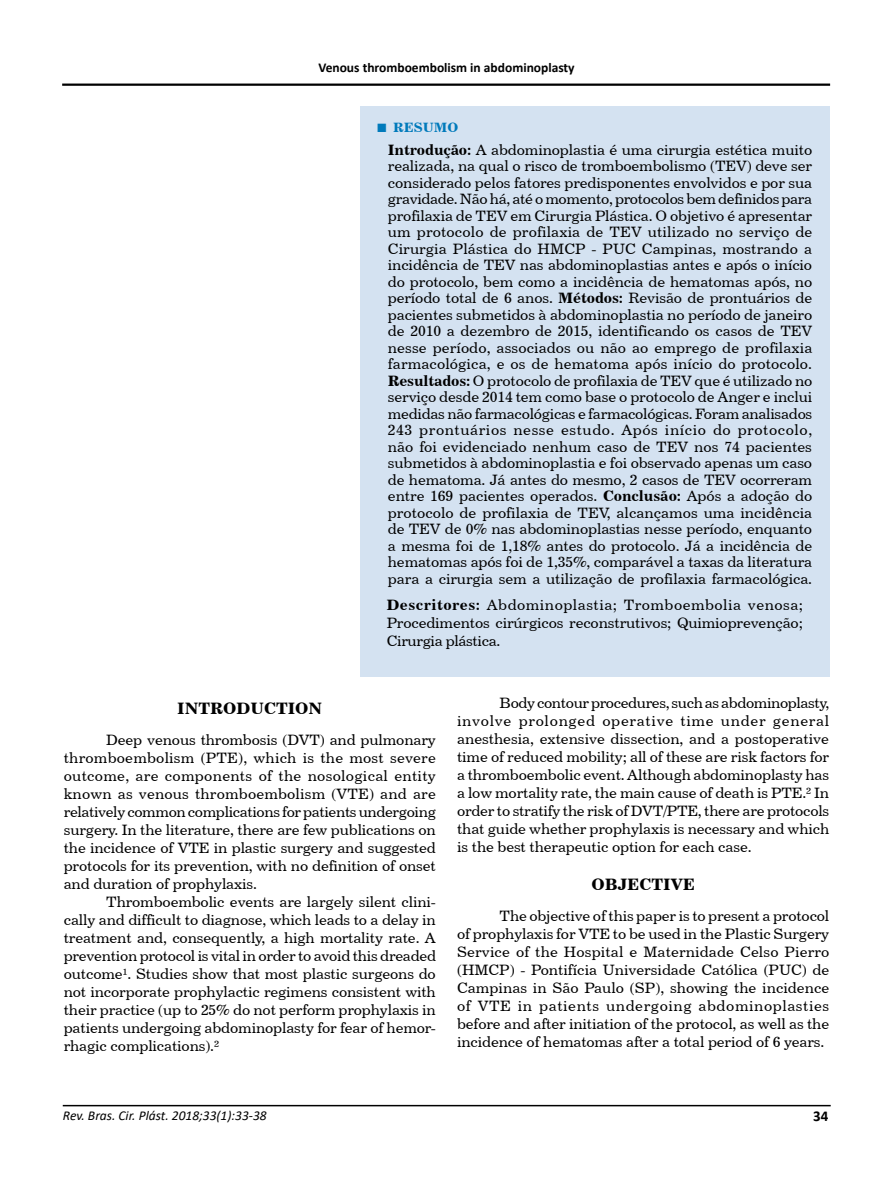
<style>
.page{position:relative;width:893px;height:1191px;background:#fff}
.page>*{position:absolute;margin:0;border:0;box-sizing:border-box;transform-origin:0 0}
.t1{font:16.5px "Century 731 BT Bold A";color:#000}
.t2{font:15px/18px "Century 731 BT Roman A";letter-spacing:-.01em;color:#000;text-align:justify}
.t3{font:700 15px "Calibri";color:#000}
.t4{font:700 13.5px "Calibri";color:#000}
.t5{font:italic 13.5px "Calibri";color:#000}
.t6{font:13.5px "Century 731 BT Bold A";color:#007abb}
.s1{font-family:"Times New Roman";font-weight:700;font-size:18px}
.s2{font-family:"Century 731 BT Bold A"}
</style>
<div class="page">
<hr style="left:63px;top:1104px;width:768px;height:2px;background:#000">
<hr style="left:62px;top:84px;width:768px;height:2px;background:#000">
<div style="left:360px;top:106px;width:470px;height:571px;background:#d4e2f1"></div>
<p class="t4" style="left:318px;top:58px;width:258px">Venous thromboembolism in abdominoplasty</p>
<p class="t6" style="left:377px;top:119px;width:83px"><span class="s1">■</span> RESUMO</p>
<p class="t2" style="left:388px;top:141px;width:426px;line-height:16.5px"><span class="s2">Introdução:</span> A abdominoplastia é uma cirurgia estética muito realizada, na qual o risco de tromboembolismo (TEV) deve ser considerado pelos fatores predisponentes envolvidos e por sua gravidade. Não há, até o momento, protocolos bem definidos para profilaxia de TEV em Cirurgia Plástica. O objetivo é apresentar um protocolo de profilaxia de TEV utilizado no serviço de Cirurgia Plástica do HMCP - PUC Campinas, mostrando a incidência de TEV nas abdominoplastias antes e após o início do protocolo, bem como a incidência de hematomas após, no período total de 6 anos. <span class="s2">Métodos:</span> Revisão de prontuários de pacientes submetidos à abdominoplastia no período de janeiro de 2010 a dezembro de 2015, identificando os casos de TEV nesse período, associados ou não ao emprego de profilaxia farmacológica, e os de hematoma após início do protocolo.<br><span class="s2">Resultados:</span> O protocolo de profilaxia de TEV que é utilizado no serviço desde 2014 tem como base o protocolo de Anger e inclui medidas não farmacológicas e farmacológicas. Foram analisados 243 prontuários nesse estudo. Após início do protocolo, não foi evidenciado nenhum caso de TEV nos 74 pacientes submetidos à abdominoplastia e foi observado apenas um caso de hematoma. Já antes do mesmo, 2 casos de TEV ocorreram entre 169 pacientes operados. <span class="s2">Conclusão:</span> Após a adoção do protocolo de profilaxia de TEV, alcançamos uma incidência de TEV de 0% nas abdominoplastias nesse período, enquanto a mesma foi de 1,18% antes do protocolo. Já a incidência de hematomas após foi de 1,35%, comparável a taxas da literatura para a cirurgia sem a utilização de profilaxia farmacológica.</p>
<p class="t2" style="left:387px;top:595px;width:418px"><span class="s2">Descritores:</span> Abdominoplastia; Tromboembolia venosa; Procedimentos cirúrgicos reconstrutivos; Quimioprevenção; Cirurgia plástica.</p>
<p class="t1" style="left:177px;top:698px;width:147px">INTRODUCTION</p>
<p class="t2" style="left:64px;top:730px;width:374px;text-indent:43px">Deep venous thrombosis (DVT) and pulmonary thromboembolism (PTE), which is the most severe outcome, are components of the nosological entity known as venous thromboembolism (VTE) and are relatively common complications for patients undergoing surgery. In the literature, there are few publications on the incidence of VTE in plastic surgery and suggested protocols for its prevention, with no definition of onset and duration of prophylaxis.</p>
<p class="t2" style="left:64px;top:892px;width:374px;text-indent:43px">Thromboembolic events are largely silent clini&shy;cally and difficult to diagnose, which leads to a delay in treatment and, consequently, a high mortality rate. A prevention protocol is vital in order to avoid this dreaded outcome¹. Studies show that most plastic surgeons do not incorporate prophylactic regimens consistent with their practice (up to 25% do not perform prophylaxis in patients undergoing abdominoplasty for fear of hemor&shy;rhagic complications).²</p>
<p class="t2" style="left:457px;top:693px;width:374px;text-indent:43px">Body contour procedures, such as abdominoplasty, involve prolonged operative time under general anesthesia, extensive dissection, and a postoperative time of reduced mobility; all of these are risk factors for a thromboembolic event. Although abdominoplasty has a low mortality rate, the main cause of death is PTE.² In order to stratify the risk of DVT/PTE, there are protocols that guide whether prophylaxis is necessary and which is the best therapeutic option for each case.</p>
<p class="t1" style="left:591px;top:874px;width:105px">OBJECTIVE</p>
<p class="t2" style="left:457px;top:906px;width:374px;text-indent:43px">The objective of this paper is to present a protocol of prophylaxis for VTE to be used in the Plastic Surgery Service of the Hospital e Maternidade Celso Pierro (HMCP) - Pontifícia Universidade Católica (PUC) de Campinas in São Paulo (SP), showing the incidence of VTE in patients undergoing abdominoplasties before and after initiation of the protocol, as well as the incidence of hematomas after a total period of 6 years.</p>
<p class="t5" style="left:63px;top:1105px;width:205px">Rev. Bras. Cir. Plást. 2018;33(1):33-38</p>
<p class="t3" style="left:813px;top:1105px;width:17px">34</p>
</div>
